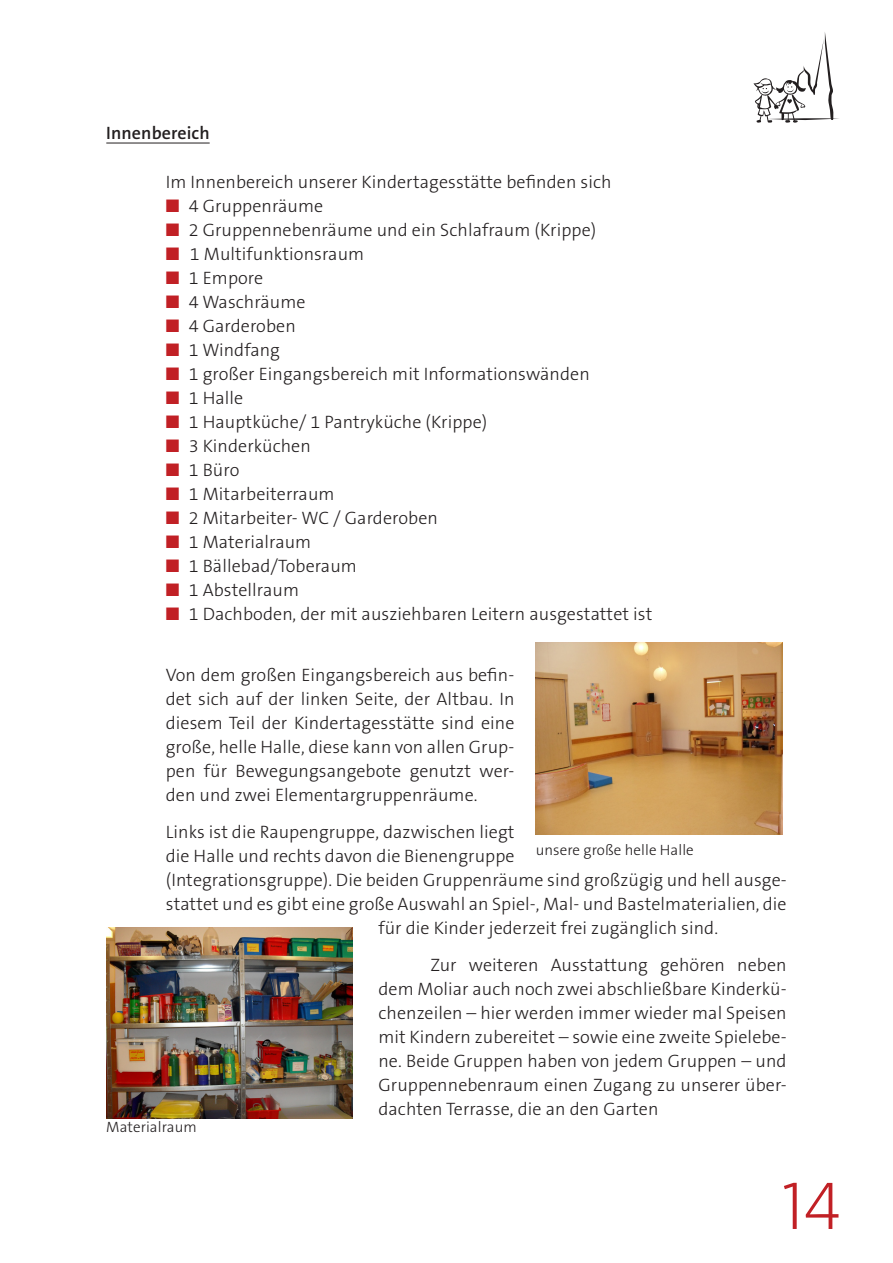
<style>
.page{position:relative;width:893px;height:1263px;background:#fff}
.page>*{position:absolute;margin:0;border:0;box-sizing:border-box;transform-origin:0 0}
.t1{font:72px "The Sans W2 Ex Lig";color:#c12025}
.Grundtext_Einzug{font:18px/24px "The Sans W3 Lig";letter-spacing:.005em;color:#231f20;text-align:justify}
.Ue_3{font:18px "The Sans W6 Se Bld";letter-spacing:.005em;color:#231f20}
.Bildunterschrift{font:15px "The Sans W3 Lig";letter-spacing:.005em;color:#231f20}
.s1{color:#c12025}
</style>
<div class="page">
<svg style="left:753px;top:32px;width:86px;height:91px"></svg>
<hr style="left:106px;top:143px;width:104px;height:1px;background:#231f20">
<img style="left:536px;top:643px;width:246px;height:191px">
<img style="left:106px;top:927px;width:247px;height:192px">
<p class="Ue_3" style="left:106px;top:121px;width:105px">Innenbereich</p>
<p class="Grundtext_Einzug" style="left:166px;top:170px;width:447px">Im Innenbereich unserer Kindertagesstätte befinden sich</p>
<p class="Grundtext_Einzug" style="left:166px;top:194px;width:159px"><span class="s1">■</span> 4 Gruppenräume</p>
<p class="Grundtext_Einzug" style="left:166px;top:218px;width:432px"><span class="s1">■</span> 2 Gruppennebenräume und ein Schlafraum (Krippe)</p>
<p class="Grundtext_Einzug" style="left:166px;top:242px;width:200px"><span class="s1">■</span> 1 Multifunktionsraum</p>
<p class="Grundtext_Einzug" style="left:166px;top:266px;width:99px"><span class="s1">■</span> 1 Empore</p>
<p class="Grundtext_Einzug" style="left:166px;top:290px;width:141px"><span class="s1">■</span> 4 Waschräume</p>
<p class="Grundtext_Einzug" style="left:166px;top:314px;width:131px"><span class="s1">■</span> 4 Garderoben</p>
<p class="Grundtext_Einzug" style="left:166px;top:338px;width:116px"><span class="s1">■</span> 1 Windfang</p>
<p class="Grundtext_Einzug" style="left:166px;top:362px;width:425px"><span class="s1">■</span> 1 großer Eingangsbereich mit Informationswänden</p>
<p class="Grundtext_Einzug" style="left:166px;top:386px;width:79px"><span class="s1">■</span> 1 Halle</p>
<p class="Grundtext_Einzug" style="left:166px;top:410px;width:323px"><span class="s1">■</span> 1 Hauptküche/ 1 Pantryküche (Krippe)</p>
<p class="Grundtext_Einzug" style="left:166px;top:434px;width:147px"><span class="s1">■</span> 3 Kinderküchen</p>
<p class="Grundtext_Einzug" style="left:166px;top:458px;width:75px"><span class="s1">■</span> 1 Büro</p>
<p class="Grundtext_Einzug" style="left:166px;top:482px;width:170px"><span class="s1">■</span> 1 Mitarbeiterraum</p>
<p class="Grundtext_Einzug" style="left:166px;top:506px;width:274px"><span class="s1">■</span> 2 Mitarbeiter- WC / Garderoben</p>
<p class="Grundtext_Einzug" style="left:166px;top:530px;width:147px"><span class="s1">■</span> 1 Materialraum</p>
<p class="Grundtext_Einzug" style="left:166px;top:554px;width:193px"><span class="s1">■</span> 1 Bällebad/Toberaum</p>
<p class="Grundtext_Einzug" style="left:166px;top:578px;width:135px"><span class="s1">■</span> 1 Abstellraum</p>
<p class="Grundtext_Einzug" style="left:166px;top:602px;width:488px"><span class="s1">■</span> 1 Dachboden, der mit ausziehbaren Leitern ausgestattet ist</p>
<p class="Grundtext_Einzug" style="left:166px;top:663px;width:350px">Von dem großen Eingangsbereich aus befin&shy;det sich auf der linken Seite, der Altbau. In diesem Teil der Kindertagesstätte sind eine große, helle Halle, diese kann von allen Grup&shy;pen für Bewegungsangebote genutzt wer&shy;den und zwei Elementargruppenräume.</p>
<p class="Grundtext_Einzug" style="left:166px;top:820px;width:350px">Links ist die Raupengruppe, dazwischen liegt</p>
<p class="Grundtext_Einzug" style="left:166px;top:844px;width:350px">die Halle und rechts davon die Bienengruppe</p>
<p class="Grundtext_Einzug" style="left:166px;top:868px;width:622px">(Integrationsgruppe). Die beiden Gruppenräume sind großzügig und hell ausge-</p>
<p class="Grundtext_Einzug" style="left:166px;top:892px;width:622px">stattet und es gibt eine große Auswahl an Spiel-, Mal- und Bastelmaterialien, die</p>
<p class="Grundtext_Einzug" style="left:378px;top:916px;width:341px">für die Kinder jederzeit frei zugänglich sind.</p>
<p class="Grundtext_Einzug" style="left:378px;top:953px;width:410px;text-indent:52px">Zur weiteren Ausstattung gehören neben dem Moliar auch noch zwei abschließbare Kinderkü&shy;chenzeilen – hier werden immer wieder mal Speisen mit Kindern zubereitet – sowie eine zweite Spielebe&shy;ne. Beide Gruppen haben von jedem Gruppen – und Gruppennebenraum einen Zugang zu unserer über&shy;dachten Terrasse, die an den Garten</p>
<p class="Bildunterschrift" style="left:536px;top:840px;width:160px">unsere große helle Halle</p>
<p class="Bildunterschrift" style="left:106px;top:1117px;width:92px">Materialraum</p>
<h1 class="t1" style="left:781px;top:1158px;width:61px">14</h1>
</div>
